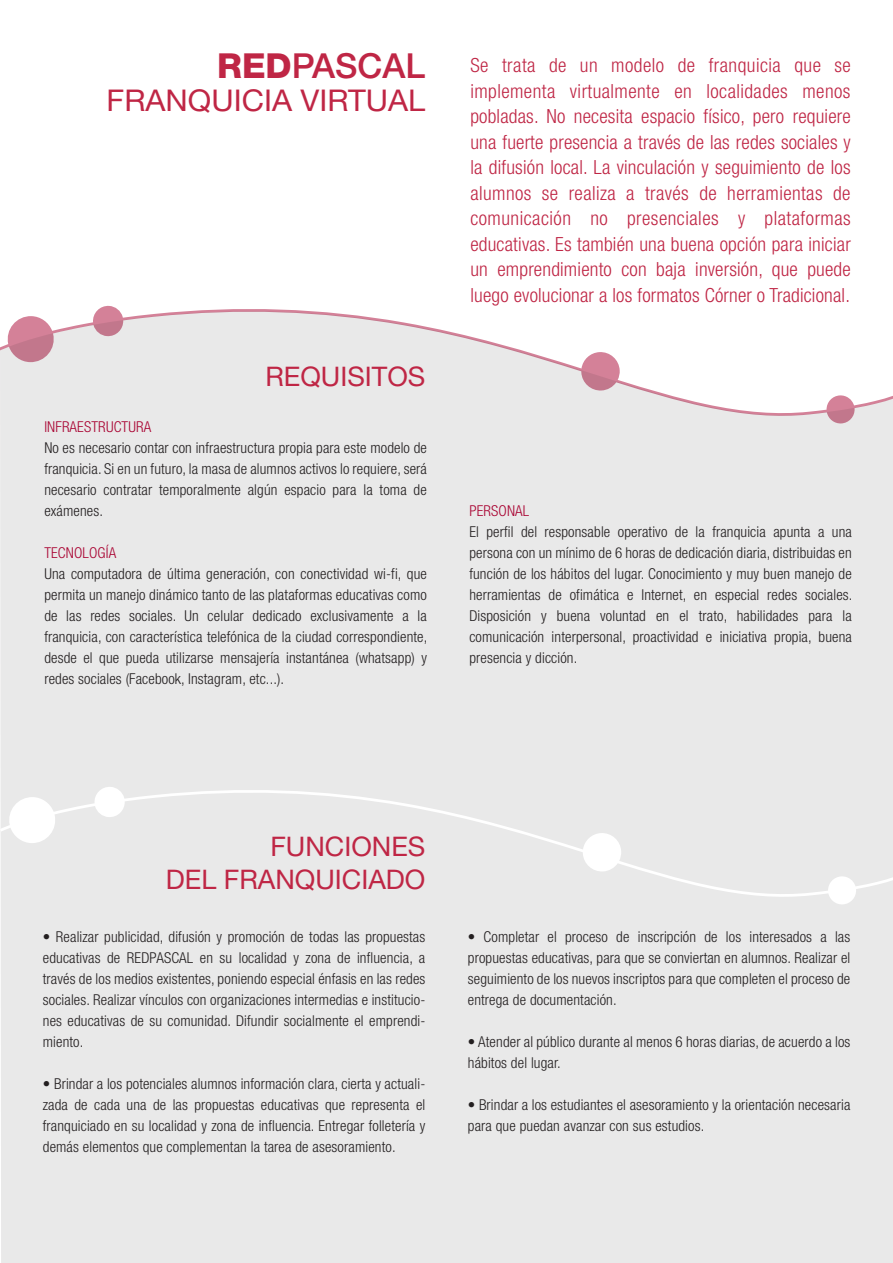
<style>
.page{position:relative;width:893px;height:1263px;background:#fff}
.page>*{position:absolute;margin:0;border:0;box-sizing:border-box;transform-origin:0 0}
.t1{font:500 34.5px "Helvetica Neue";color:#bf2645}
.t2{font:30px "Helvetica Neue";color:#bf2645}
.t3{font:27px/32.4px "Helvetica Neue";color:#bf2645;text-align:right}
.t4{font:300 condensed 19.5px/25.5px "Helvetica Neue";letter-spacing:.01em;color:#bf2645;text-align:justify}
.t5{font:300 condensed 15px/21px "Helvetica Neue";letter-spacing:.01em;color:#231f20;text-align:justify}
.t6{font:300 condensed 15px "Helvetica Neue";letter-spacing:.01em;color:#a90332}
.s1{font-weight:800}
</style>
<div class="page">
<div style="left:0;top:311px;width:893px;height:952px;background:#e9e9e9"></div>
<div style="left:0;top:786px;width:893px;height:119px;background:#e9e9e9"></div>
<h1 class="t1" style="left:217px;top:45px;width:210px"><span class="s1">RED</span>PASCAL</h1>
<h2 class="t2" style="left:107px;top:82px;width:320px">FRANQUICIA VIRTUAL</h2>
<h3 class="t3" style="left:265px;top:360px;width:162px">REQUISITOS</h3>
<p class="t6" style="left:44px;top:418px;width:108px">INFRAESTRUCTURA</p>
<p class="t5" style="left:44px;top:437px;width:384px">No es necesario contar con infraestructura propia para este modelo de franquicia. Si en un futuro, la masa de alumnos activos lo requiere, será necesario contratar temporalmente algún espacio para la toma de exámenes.</p>
<p class="t6" style="left:44px;top:544px;width:73px">TECNOLOGÍA</p>
<p class="t5" style="left:44px;top:563px;width:385px">Una computadora de última generación, con conectividad wi-fi, que permita un manejo dinámico tanto de las plataformas educativas como de las redes sociales. Un celular dedicado exclusivamente a la franquicia, con característica telefónica de la ciudad correspondiente, desde el que pueda utilizarse mensajería instantánea (whatsapp) y redes sociales (Facebook, Instagram, etc...).</p>
<p class="t4" style="left:470px;top:53px;width:382px">Se trata de un modelo de franquicia que se implementa virtualmente en localidades menos pobladas. No necesita espacio físico, pero requiere una fuerte presencia a través de las redes sociales y la difusión local. La vinculación y seguimiento de los alumnos se realiza a través de herramientas de comunicación no presenciales y plataformas educativas. Es también una buena opción para iniciar un emprendimiento con baja inversión, que puede luego evolucionar a los formatos Córner o Tradicional.</p>
<p class="t6" style="left:469px;top:502px;width:61px">PERSONAL</p>
<p class="t5" style="left:469px;top:521px;width:385px">El perfil del responsable operativo de la franquicia apunta a una persona con un mínimo de 6 horas de dedicación diaria, distribuidas en función de los hábitos del lugar. Conocimiento y muy buen manejo de herramientas de ofimática e Internet, en especial redes sociales.<br>Disposición y buena voluntad en el trato, habilidades para la comunicación interpersonal, proactividad e iniciativa propia, buena presencia y dicción.</p>
<h3 class="t3" style="left:166px;top:830px;width:261px">FUNCIONES<br>DEL FRANQUICIADO</h3>
<p class="t5" style="left:43px;top:926px;width:384px">• Realizar publicidad, difusión y promoción de todas las propuestas educativas de REDPASCAL en su localidad y zona de influencia, a través de los medios existentes, poniendo especial énfasis en las redes sociales. Realizar vínculos con organizaciones intermedias e institucio&shy;nes educativas de su comunidad. Difundir socialmente el emprendi&shy;miento.</p>
<p class="t5" style="left:43px;top:1073px;width:384px">• Brindar a los potenciales alumnos información clara, cierta y actuali&shy;zada de cada una de las propuestas educativas que representa el franquiciado en su localidad y zona de influencia. Entregar folletería y demás elementos que complementan la tarea de asesoramiento.</p>
<p class="t5" style="left:468px;top:926px;width:384px">• Completar el proceso de inscripción de los interesados a las propuestas educativas, para que se conviertan en alumnos. Realizar el seguimiento de los nuevos inscriptos para que completen el proceso de entrega de documentación.</p>
<p class="t5" style="left:468px;top:1031px;width:384px">• Atender al público durante al menos 6 horas diarias, de acuerdo a los hábitos del lugar.</p>
<p class="t5" style="left:468px;top:1094px;width:384px">• Brindar a los estudiantes el asesoramiento y la orientación necesaria para que puedan avanzar con sus estudios.</p>
</div>
